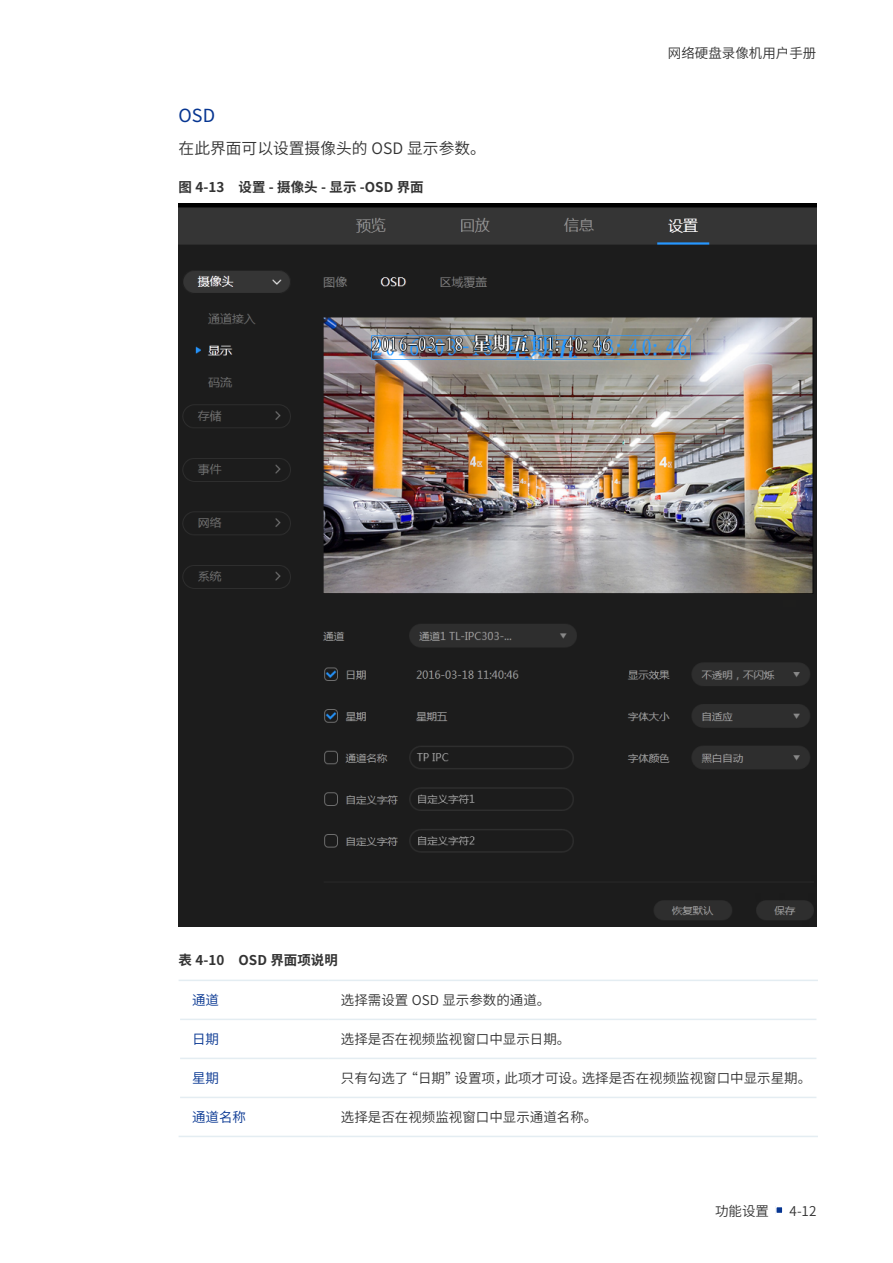
<style>
.page{position:relative;width:893px;height:1263px;background:#fff}
.page>*{position:absolute;margin:0;border:0;box-sizing:border-box;transform-origin:0 0}
.五级标题{font:18px "Source Han Sans CN";color:#063591}
.UG模块化正文-与下段同页{font:15.75px "Source Han Sans CN";color:#333}
.界面项说明文字{font:13.5px "Source Han Sans CN";color:#333}
.t1{font:700 13.5px "Source Han Sans CN";color:#333}
.界面项目栏{font:13.5px "Source Han Sans CN";color:#063591}
</style>
<div class="page">
<div style="left:776px;top:1206px;width:7px;height:7px;background:#063591"></div>
<div style="left:775px;top:1206px;width:8px;height:8px;border:2px solid #fff"></div>
<img style="left:179px;top:204px;width:637px;height:722px">
<hr style="left:179px;top:979px;width:149px;height:2px;background:#e4edf2">
<hr style="left:180px;top:1019px;width:148px;height:1px;background:#e4edf2">
<hr style="left:180px;top:1058px;width:148px;height:1px;background:#e4edf2">
<hr style="left:328px;top:979px;width:490px;height:2px;background:#e4edf2">
<hr style="left:328px;top:1019px;width:488px;height:1px;background:#e4edf2">
<hr style="left:328px;top:1058px;width:488px;height:1px;background:#e4edf2">
<hr style="left:180px;top:1097px;width:148px;height:1px;background:#e4edf2">
<hr style="left:328px;top:1097px;width:488px;height:1px;background:#e4edf2">
<hr style="left:179px;top:1136px;width:149px;height:1px;background:#e4edf2">
<hr style="left:328px;top:1136px;width:490px;height:1px;background:#e4edf2">
<p class="五级标题" style="left:179px;top:105px;width:38px">OSD</p>
<p class="UG模块化正文-与下段同页" style="left:179px;top:139px;width:309px">在此界面可以设置摄像头的 OSD 显示参数。</p>
<p class="t1" style="left:179px;top:179px;width:247px">图 4-13 设置 - 摄像头 - 显示 -OSD 界面</p>
<p class="界面项说明文字" style="left:668px;top:45px;width:150px">网络硬盘录像机用户手册</p>
<p class="t1" style="left:179px;top:953px;width:161px">表 4-10 OSD 界面项说明</p>
<p class="界面项目栏" style="left:192px;top:992px;width:28px">通道</p>
<p class="界面项说明文字" style="left:341px;top:992px;width:211px">选择需设置 OSD 显示参数的通道。</p>
<p class="界面项目栏" style="left:192px;top:1031px;width:28px">日期</p>
<p class="界面项说明文字" style="left:341px;top:1031px;width:231px">选择是否在视频监视窗口中显示日期。</p>
<p class="界面项目栏" style="left:192px;top:1070px;width:28px">星期</p>
<p class="界面项说明文字" style="left:341px;top:1070px;width:472px">只有勾选了“日期”设置项，此项才可设。选择是否在视频监视窗口中显示星期。</p>
<p class="界面项目栏" style="left:192px;top:1109px;width:55px">通道名称</p>
<p class="界面项说明文字" style="left:341px;top:1109px;width:258px">选择是否在视频监视窗口中显示通道名称。</p>
<p class="界面项说明文字" style="left:715px;top:1203px;width:56px">功能设置</p>
<p class="界面项说明文字" style="left:790px;top:1203px;width:28px">4-12</p>
</div>
